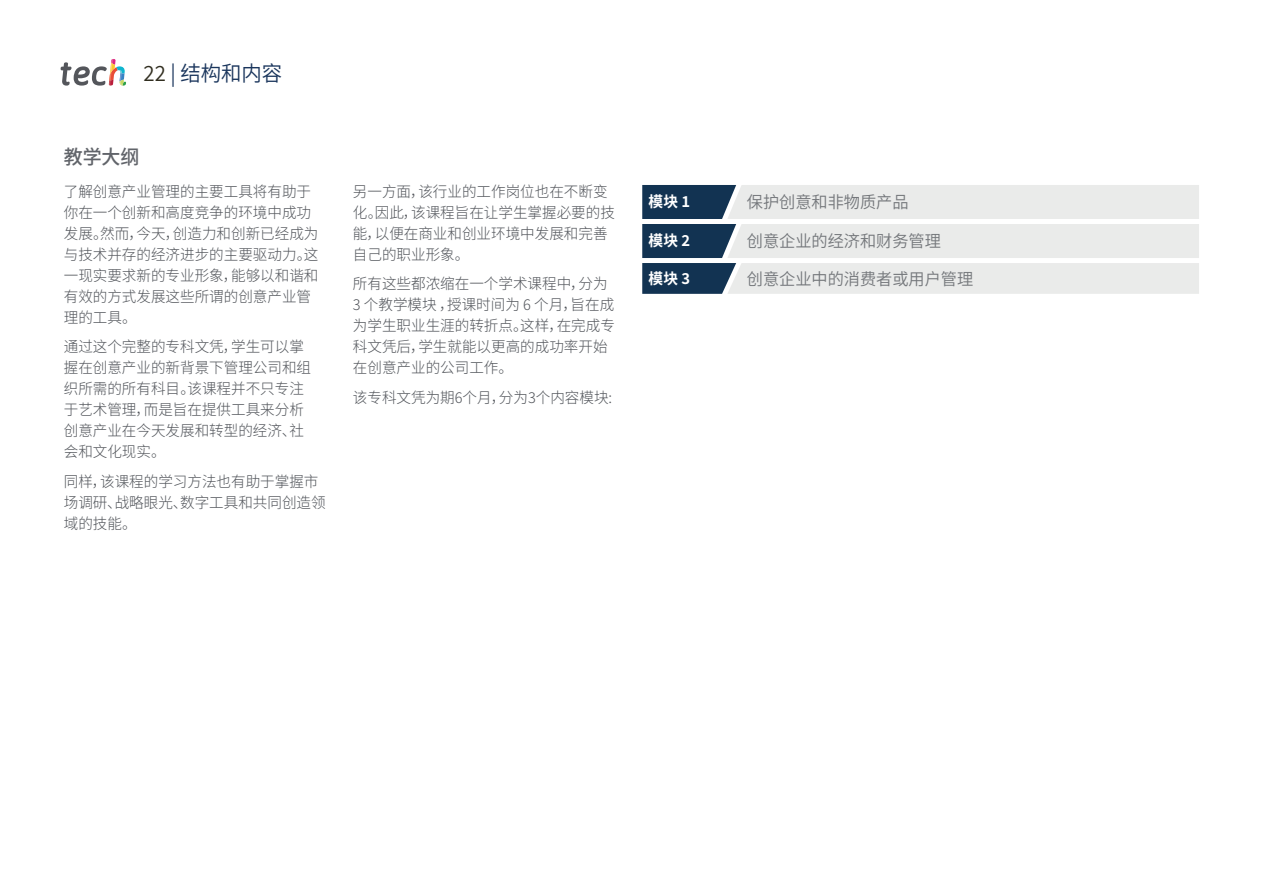
<style>
.page{position:relative;width:1263px;height:893px;background:#fff}
.page>*{position:absolute;margin:0;border:0;box-sizing:border-box;transform-origin:0 0}
.t1{font:21px "Source Han Sans CN";color:#1a355c}
.t2{font:500 19.5px "Source Han Sans CN";color:#61646a}
.t3{font:16.5px "Source Han Sans CN";color:#74777b}
.t4{font:300 15px/21px "Source Han Sans CN";color:#52555b}
.t5{font:700 15px "Source Han Sans CN";color:#fff}
.s1{color:#312e20}
</style>
<div class="page">
<svg style="left:61px;top:59px;width:65px;height:27px"></svg>
<svg style="left:642px;top:185px;width:557px;height:109px;background:#cdd3d6"></svg>
<h1 class="t1" style="left:144px;top:61px;width:140px"><span class="s1">22</span> | 结构和内容</h1>
<h2 class="t2" style="left:64px;top:146px;width:77px">教学大纲</h2>
<p class="t4" style="left:64px;top:181px;width:256px">了解创意产业管理的主要工具将有助于你在一个创新和高度竞争的环境中成功发展。然而，今天，创造力和创新已经成为与技术并存的经济进步的主要驱动力。这一现实要求新的专业形象，能够以和谐和有效的方式发展这些所谓的创意产业管理的工具。</p>
<p class="t4" style="left:64px;top:337px;width:249px">通过这个完整的专科文凭，学生可以掌握在创意产业的新背景下管理公司和组织所需的所有科目。该课程并不只专注于艺术管理，而是旨在提供工具来分析创意产业在今天发展和转型的经济、社会和文化现实。</p>
<p class="t4" style="left:64px;top:471px;width:263px">同样，该课程的学习方法也有助于掌握市场调研、战略眼光、数字工具和共同创造领域的技能。</p>
<p class="t4" style="left:353px;top:181px;width:263px">另一方面，该行业的工作岗位也在不断变化。因此，该课程旨在让学生掌握必要的技能，以便在商业和创业环境中发展和完善自己的职业形象。</p>
<p class="t4" style="left:353px;top:274px;width:263px">所有这些都浓缩在一个学术课程中，分为<br>3 个教学模块 ，授课时间为 6 个月，旨在成为学生职业生涯的转折点。这样，在完成专科文凭后，学生就能以更高的成功率开始在创意产业的公司工作。</p>
<p class="t4" style="left:353px;top:387px;width:261px">该专科文凭为期6个月，分为3个内容模块:</p>
<p class="t5" style="left:649px;top:193px;width:43px">模块 1</p>
<p class="t5" style="left:649px;top:232px;width:43px">模块 2</p>
<p class="t5" style="left:649px;top:270px;width:43px">模块 3</p>
<p class="t3" style="left:747px;top:193px;width:163px">保护创意和非物质产品</p>
<p class="t3" style="left:747px;top:232px;width:196px">创意企业的经济和财务管理</p>
<p class="t3" style="left:747px;top:270px;width:228px">创意企业中的消费者或用户管理</p>
</div>
